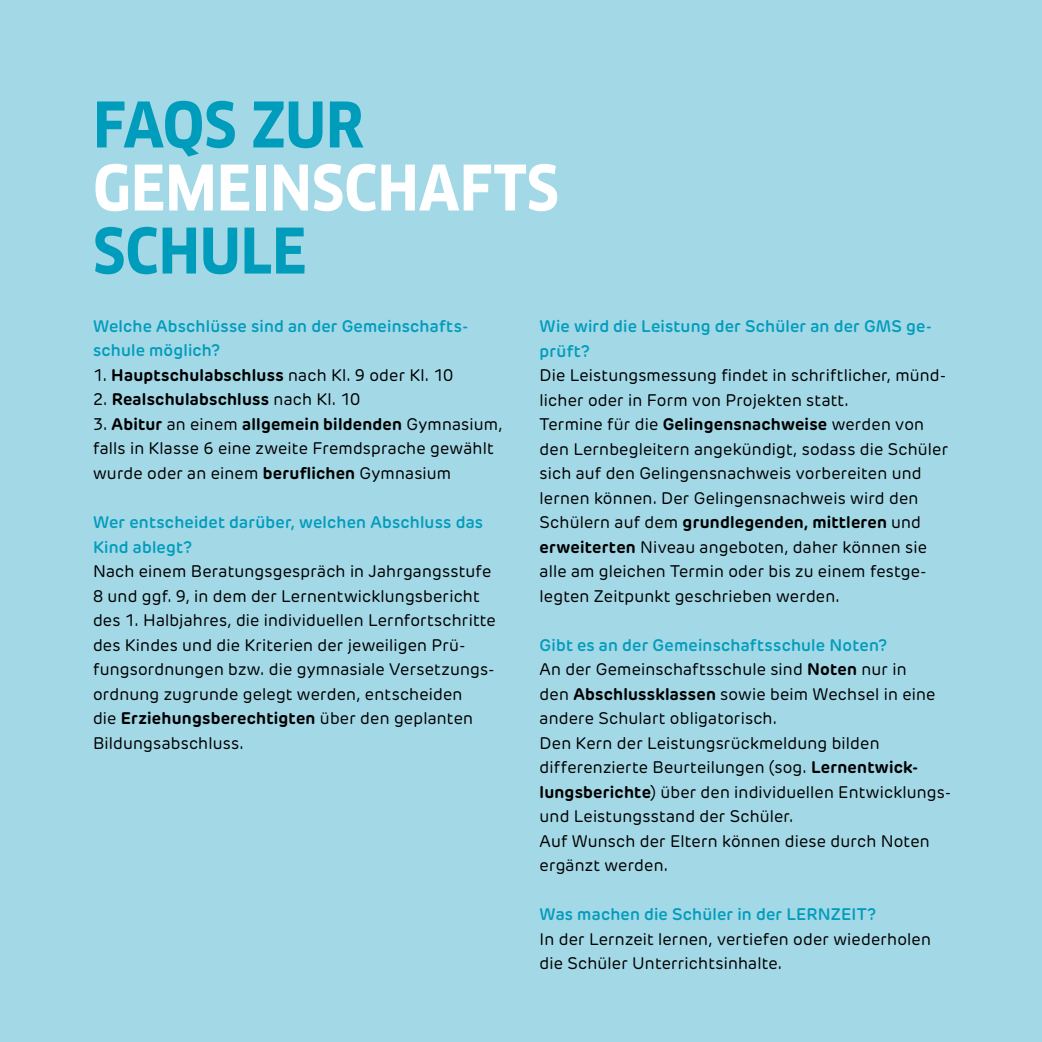
<style>
.page{position:relative;width:1042px;height:1042px;background:#a3d8e6}
.page>*{position:absolute;margin:0;border:0;box-sizing:border-box;transform-origin:0 0}
.t1{font:700 61.25px "Clan OT Narr";color:#009cbb}
.t2{font:700 61.25px "Clan OT Narr";color:#fff}
.t3{font:16.62px/24.5px "New Rubrik";letter-spacing:.01em;color:#000}
.t4{font:600 16.62px/24.5px "New Rubrik";letter-spacing:.01em;color:#009cbc}
.t5{font:700 16.62px "New Rubrik";letter-spacing:.015em;color:#000}
.s1{font-weight:700}
.s2{font-weight:400}
.s3{font-weight:600;color:#009cbc}
</style>
<div class="page">
<h1 class="t1" style="left:93px;top:90px;width:272px">FAQS ZUR</h1>
<h1 class="t2" style="left:93px;top:153px;width:467px">GEMEINSCHAFTS</h1>
<h1 class="t1" style="left:93px;top:216px;width:215px">SCHULE</h1>
<p class="t4" style="left:93px;top:314px;width:377px">Welche Abschlüsse sind an der Gemeinschafts&shy;schule möglich?</p>
<p class="t3" style="left:93px;top:363px;width:362px">1. <span class="s1">Hauptschulabschluss</span> nach Kl. 9 oder Kl. 10</p>
<p class="t5" style="left:93px;top:389px;width:269px"><span class="s2">2.</span> Realschulabschluss <span class="s2">nach Kl. 10</span></p>
<p class="t3" style="left:93px;top:412px;width:411px">3. <span class="s1">Abitur</span> an einem <span class="s1">allgemein bildenden</span> Gymnasium, falls in Klasse 6 eine zweite Fremdsprache gewählt wurde oder an einem <span class="s1">beruflichen</span> Gymnasium</p>
<p class="t4" style="left:93px;top:510px;width:392px">Wer entscheidet darüber, welchen Abschluss das<br>Kind ablegt?</p>
<p class="t3" style="left:93px;top:559px;width:404px">Nach einem Beratungsgespräch in Jahrgangsstufe 8 und ggf. 9, in dem der Lernentwicklungsbericht des 1. Halbjahres, die individuellen Lernfortschritte des Kindes und die Kriterien der jeweiligen Prü&shy;fungsordnungen bzw. die gymnasiale Versetzungs&shy;ordnung zugrunde gelegt werden, entscheiden<br>die <span class="s1">Erziehungsberechtigten</span> über den geplanten Bildungsabschluss.</p>
<p class="t4" style="left:539px;top:314px;width:394px">Wie wird die Leistung der Schüler an der GMS ge&shy;prüft?</p>
<p class="t3" style="left:539px;top:363px;width:410px">Die Leistungsmessung findet in schriftlicher, münd&shy;licher oder in Form von Projekten statt.<br>Termine für die <span class="s1">Gelingensnachweise</span> werden von den Lernbegleitern angekündigt, sodass die Schüler sich auf den Gelingensnachweis vorbereiten und lernen können. Der Gelingensnachweis wird den Schülern auf dem <span class="s1">grundlegenden, mittleren</span> und <span class="s1">erweiterten</span> Niveau angeboten, daher können sie alle am gleichen Termin oder bis zu einem festge&shy;legten Zeitpunkt geschrieben werden.</p>
<p class="t3" style="left:539px;top:632px;width:413px"><span class="s3">Gibt es an der Gemeinschaftsschule Noten?<br></span>An der Gemeinschaftsschule sind <span class="s1">Noten</span> nur in<br>den <span class="s1">Abschlussklassen</span> sowie beim Wechsel in eine andere Schulart obligatorisch.<br>Den Kern der Leistungsrückmeldung bilden differenzierte Beurteilungen (sog. <span class="s1">Lernentwick&shy;lungsberichte</span>) über den individuellen Entwicklungs&shy;und Leistungsstand der Schüler.<br>Auf Wunsch der Eltern können diese durch Noten ergänzt werden.</p>
<p class="t4" style="left:539px;top:902px;width:338px">Was machen die Schüler in der LERNZEIT?</p>
<p class="t3" style="left:539px;top:926px;width:393px">In der Lernzeit lernen, vertiefen oder wiederholen die Schüler Unterrichtsinhalte.</p>
</div>
